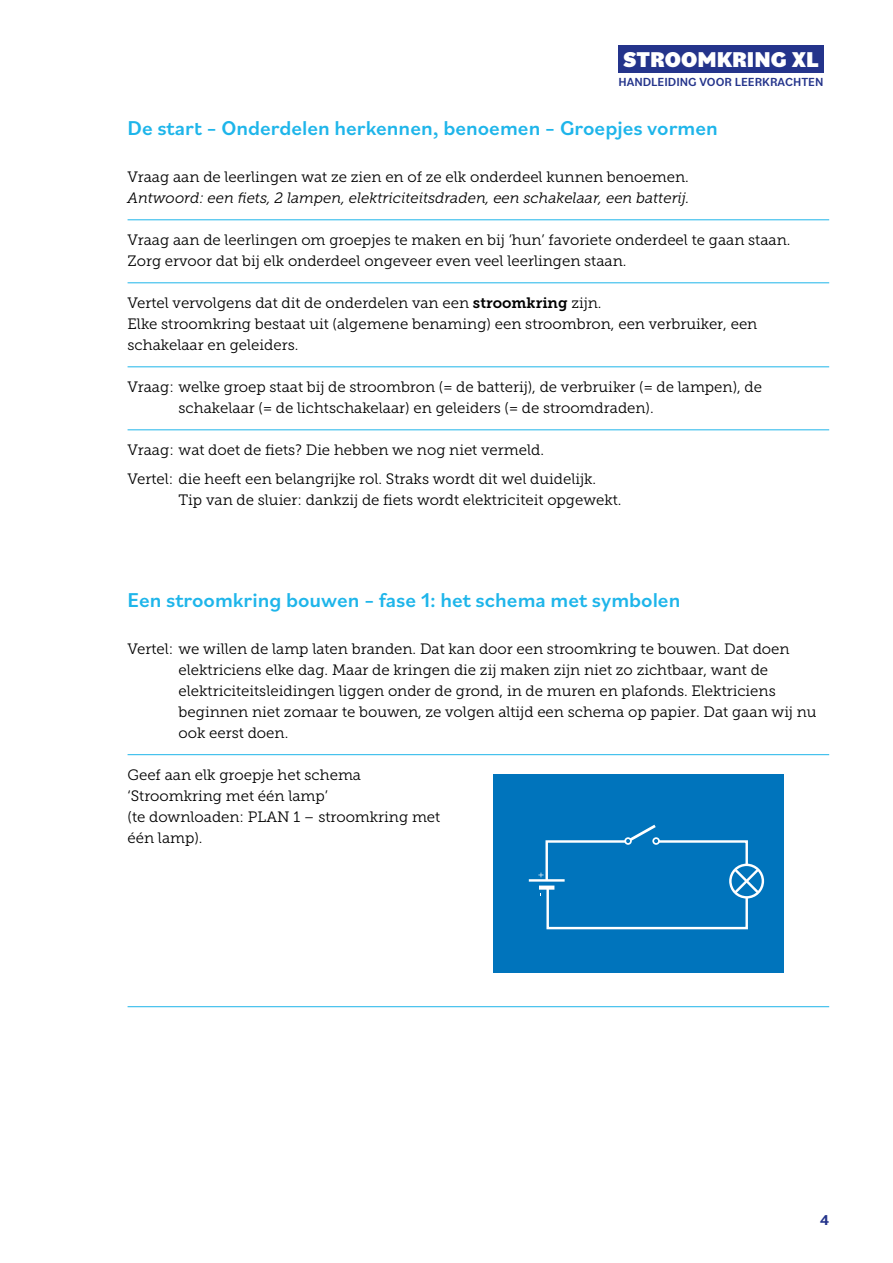
<style>
.page{position:relative;width:893px;height:1263px;background:#fff}
.page>*{position:absolute;margin:0;border:0;box-sizing:border-box;transform-origin:0 0}
.t1{font:900 22.5px "Bilo";color:#fff}
.t2{font:500 21px "Bilo";color:#1eb5ea}
.t3{font:15px/21px "Museo Slab 300";color:#000}
.t4{font:italic 15px "Museo Slab 300";color:#000}
.t5{font:700 15px "Bilo";color:#24348b}
.t6{font:500 12.3px "Bilo";color:#24348b}
.s1{font-family:"Museo Slab 700"}
</style>
<div class="page">
<div style="left:618px;top:45px;width:206px;height:27px;background:#24348b"></div>
<hr style="left:128px;top:219px;width:701px;height:1px;background:#1eb5ea">
<hr style="left:128px;top:282px;width:701px;height:1px;background:#1eb5ea">
<hr style="left:128px;top:366px;width:701px;height:1px;background:#1eb5ea">
<hr style="left:128px;top:429px;width:701px;height:1px;background:#1eb5ea">
<hr style="left:128px;top:754px;width:701px;height:1px;background:#1eb5ea">
<hr style="left:128px;top:1006px;width:701px;height:1px;background:#1eb5ea">
<div style="left:493px;top:774px;width:290px;height:198px;background:#0074bc"></div>
<hr style="left:529px;top:879px;width:36px;height:3px;background:#fff">
<div style="left:729px;top:864px;width:35px;height:34px;border:2px solid #fff;border-radius:50%"></div>
<svg style="left:538px;top:824px;width:224px;height:106px"></svg>
<h1 class="t1" style="left:623px;top:44px;width:197px">STROOMKRING XL</h1>
<p class="t6" style="left:618px;top:74px;width:206px">HANDLEIDING VOOR LEERKRACHTEN</p>
<h2 class="t2" style="left:128px;top:113px;width:592px">De start – Onderdelen herkennen, benoemen – Groepjes vormen</h2>
<p class="t3" style="left:128px;top:166px;width:563px">Vraag aan de leerlingen wat ze zien en of ze elk onderdeel kunnen benoemen.</p>
<p class="t4" style="left:128px;top:189px;width:563px">Antwoord: een fiets, 2 lampen, elektriciteitsdraden, een schakelaar, een batterij.</p>
<p class="t3" style="left:128px;top:229px;width:664px">Vraag aan de leerlingen om groepjes te maken en bij ‘hun’ favoriete onderdeel te gaan staan.<br>Zorg ervoor dat bij elk onderdeel ongeveer even veel leerlingen staan.</p>
<p class="t3" style="left:128px;top:292px;width:631px">Vertel vervolgens dat dit de onderdelen van een <span class="s1">stroomkring</span> zijn.<br>Elke stroomkring bestaat uit (algemene benaming) een stroombron, een verbruiker, een schakelaar en geleiders.</p>
<p class="t3" style="left:179px;top:376px;width:585px;text-indent:-51px">Vraag: welke groep staat bij de stroombron (= de batterij), de verbruiker (= de lampen), de schakelaar (= de lichtschakelaar) en geleiders (= de stroomdraden).</p>
<p class="t3" style="left:128px;top:435px;width:470px;line-height:29.5px">Vraag: wat doet de fiets? Die hebben we nog niet vermeld.<br>Vertel: die heeft een belangrijke rol. Straks wordt dit wel duidelijk.</p>
<p class="t3" style="left:179px;top:490px;width:444px">Tip van de sluier: dankzij de fiets wordt elektriciteit opgewekt.</p>
<h2 class="t2" style="left:128px;top:585px;width:554px">Een stroomkring bouwen – fase 1: het schema met symbolen</h2>
<p class="t3" style="left:179px;top:638px;width:639px;text-indent:-51px">Vertel: we willen de lamp laten branden. Dat kan door een stroomkring te bouwen. Dat doen elektriciens elke dag. Maar de kringen die zij maken zijn niet zo zichtbaar, want de elektriciteitsleidingen liggen onder de grond, in de muren en plafonds. Elektriciens beginnen niet zomaar te bouwen, ze volgen altijd een schema op papier. Dat gaan wij nu ook eerst doen.</p>
<p class="t3" style="left:128px;top:764px;width:314px">Geef aan elk groepje het schema ‘Stroomkring met één lamp’<br>(te downloaden: PLAN 1 – stroomkring met één lamp).</p>
<p class="t5" style="left:820px;top:1209px;width:10px">4</p>
</div>
